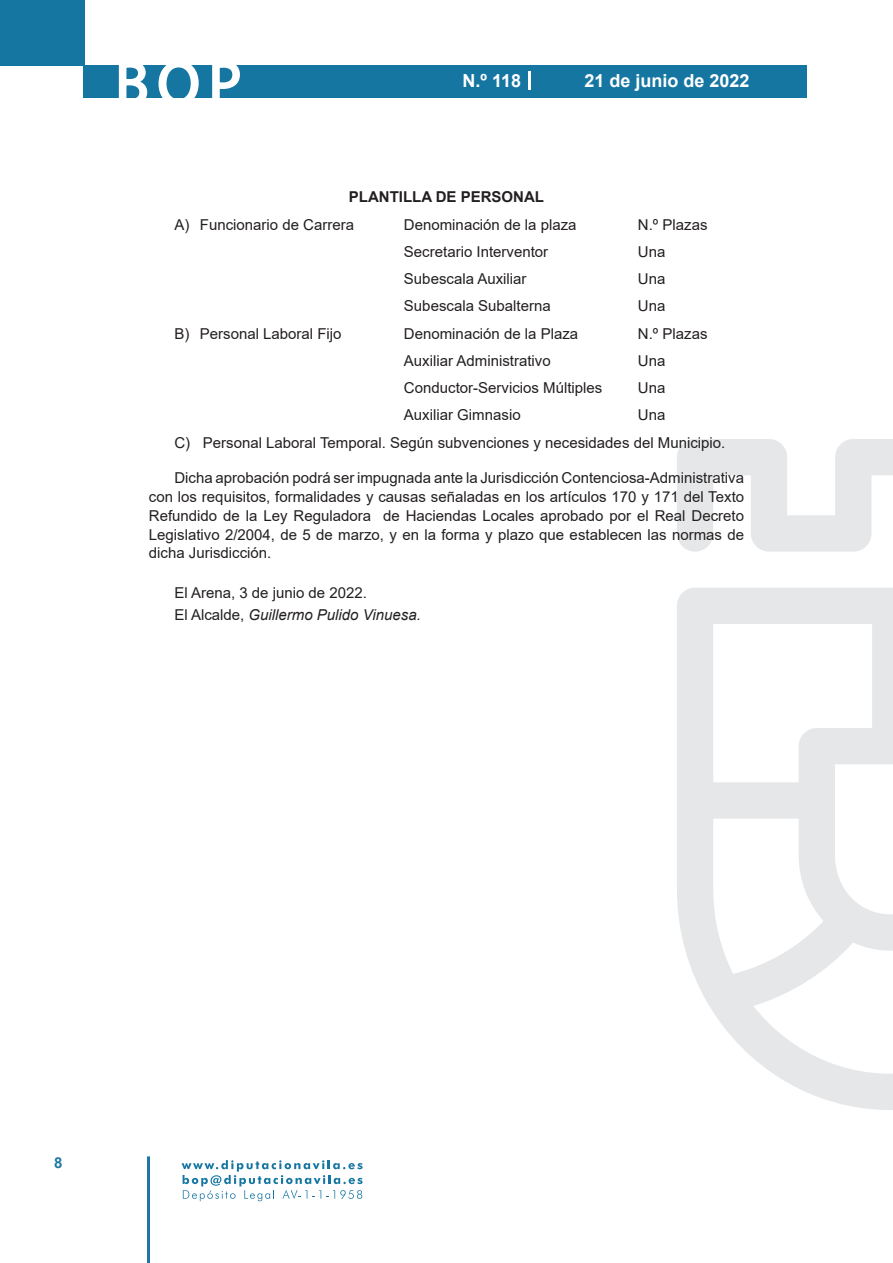
<style>
.page{position:relative;width:893px;height:1263px;background:#fff}
.page>*{position:absolute;margin:0;border:0;box-sizing:border-box;transform-origin:0 0}
.t1{font:500 61.5px "Avant Garde";color:#fff}
.t2{font:700 18px "Arial";color:#fff}
.t3{font:15px/18.8px "Arial";color:#231f20}
.t4{font:700 15px "Arial";color:#231f20}
.t5{font:700 15px "Arial";color:#1d76a4}
.s1{font-style:italic}
</style>
<div class="page">
<div style="left:0;top:0;width:85px;height:65px;background:#1676a2"></div>
<div style="left:84px;top:65px;width:723px;height:33px;background:#1676a2"></div>
<svg style="left:118px;top:65px;width:30px;height:33px"></svg>
<svg style="left:158px;top:65px;width:41px;height:33px"></svg>
<svg style="left:212px;top:65px;width:28px;height:33px"></svg>
<svg style="left:182px;top:1160px;width:181px;height:41px"></svg>
<hr style="left:147px;top:1156px;width:3px;height:107px;background:#1d76a4">
<svg style="left:529px;top:71px;width:2px;height:19px"></svg>
<svg style="left:677px;top:439px;width:216px;height:671px"></svg>
<h1 class="t1" style="left:115px;top:46px;width:128px">BOP</h1>
<p class="t2" style="left:463px;top:68px;width:60px">N.º 118</p>
<p class="t2" style="left:584px;top:68px;width:167px">21 de junio de 2022</p>
<p class="t4" style="left:349px;top:186px;width:197px">PLANTILLA DE PERSONAL</p>
<p class="t3" style="left:174px;top:215px;width:181px">A) Funcionario de Carrera</p>
<p class="t3" style="left:404px;top:215px;width:174px">Denominación de la plaza</p>
<p class="t3" style="left:638px;top:215px;width:71px">N.º Plazas</p>
<p class="t3" style="left:404px;top:242px;width:146px">Secretario Interventor</p>
<p class="t3" style="left:638px;top:242px;width:29px">Una</p>
<p class="t3" style="left:404px;top:269px;width:124px">Subescala Auxiliar</p>
<p class="t3" style="left:638px;top:269px;width:29px">Una</p>
<p class="t3" style="left:404px;top:297px;width:148px">Subescala Subalterna</p>
<p class="t3" style="left:638px;top:297px;width:29px">Una</p>
<p class="t3" style="left:174px;top:324px;width:169px">B) Personal Laboral Fijo</p>
<p class="t3" style="left:404px;top:324px;width:176px">Denominación de la Plaza</p>
<p class="t3" style="left:638px;top:324px;width:71px">N.º Plazas</p>
<p class="t3" style="left:404px;top:351px;width:148px">Auxiliar Administrativo</p>
<p class="t3" style="left:638px;top:351px;width:29px">Una</p>
<p class="t3" style="left:404px;top:378px;width:200px">Conductor-Servicios Múltiples</p>
<p class="t3" style="left:638px;top:378px;width:29px">Una</p>
<p class="t3" style="left:404px;top:406px;width:118px">Auxiliar Gimnasio</p>
<p class="t3" style="left:174px;top:401px;width:552px;line-height:27.3px;text-indent:463px">Una<br>C) Personal Laboral Temporal. Según subvenciones y necesidades del Municipio.</p>
<p class="t3" style="left:149px;top:469px;width:597px;text-align:justify;text-indent:26px">Dicha aprobación podrá ser impugnada ante la Jurisdicción Contenciosa-Administrativa con los requisitos, formalidades y causas señaladas en los artículos 170 y 171 del Texto Refundido de la Ley Reguladora de Haciendas Locales aprobado por el Real Decreto Legislativo 2/2004, de 5 de marzo, y en la forma y plazo que establecen las normas de dicha Jurisdicción.</p>
<p class="t3" style="left:174px;top:581px;width:248px;line-height:22.2px">El Arena, 3 de junio de 2022.<br>El Alcalde, <span class="s1">Guillermo Pulido Vinuesa.</span></p>
<p class="t5" style="left:54px;top:1152px;width:10px">8</p>
</div>
